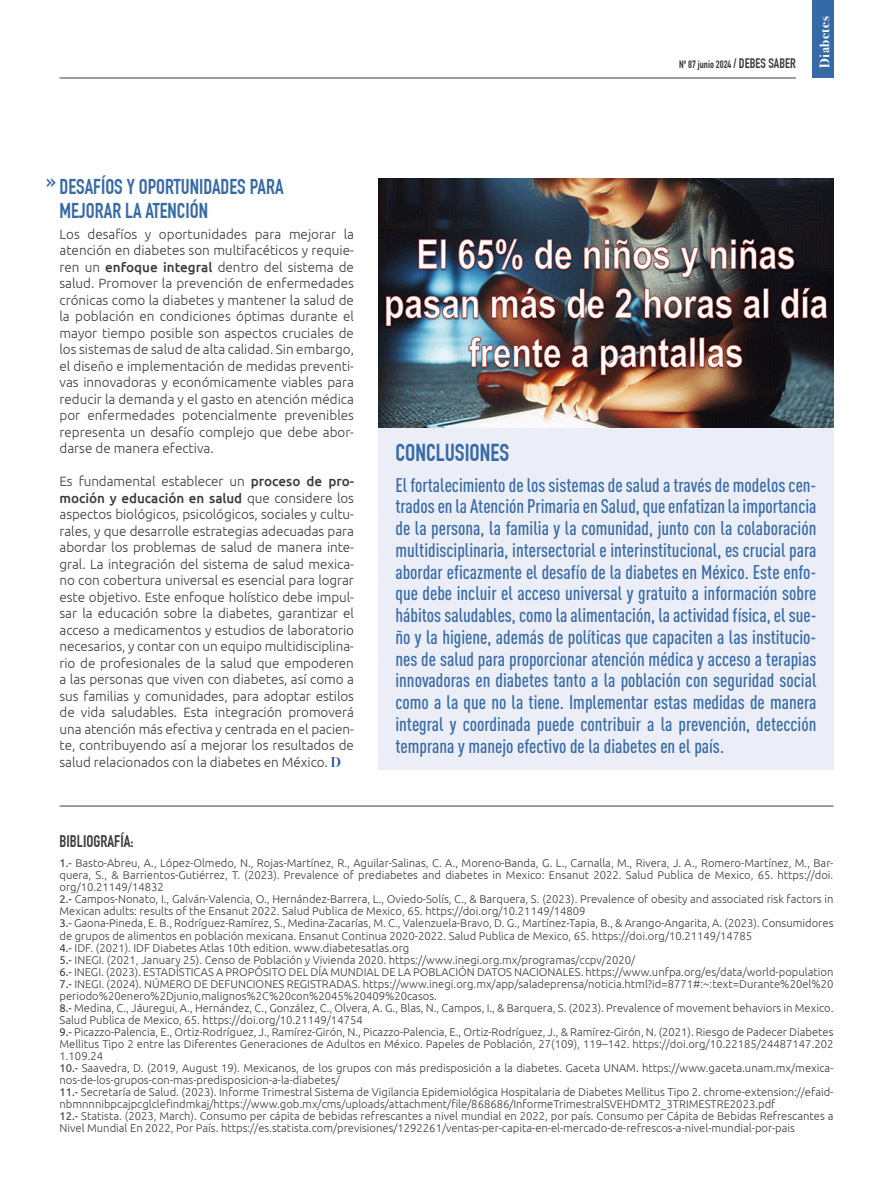
<style>
.page{position:relative;width:893px;height:1191px;background:#fff}
.page>*{position:absolute;margin:0;border:0;box-sizing:border-box;transform-origin:0 0}
.t1{font:24px "DIN Engschrift Std";color:#366aa7}
.t2{font:22.5px "DIN Engschrift Std";color:#366aa7}
.t3{font:21px/24px "DIN Engschrift Std";color:#366aa7}
.t4{font:500 condensed 19.5px/21.8px "DIN Pro";color:#366aa7;text-align:justify}
.t5{font:16.5px "DIN Engschrift Std";color:#3c3c3b}
.t6{font:300 13.5px/16.5px "Ubuntu";color:#3c3c3b;text-align:justify}
.t7{font:700 13.5px "Bodoni Svty Two ITCTT";letter-spacing:.04em;color:#fff}
.t8{font:300 11.25px/12px "Ubuntu";color:#3c3c3b}
.t9{font:10.5px "DIN Engschrift Std";color:#3c3c3b}
.s1{font-size:13.5px}
.s2{font-weight:500}
.s3{font-weight:400}
</style>
<div class="page">
<hr style="left:60px;top:78px;width:736px;height:1px;background:#3c3c3b">
<div style="left:812px;top:0;width:21px;height:78px;background:#366aa7"></div>
<hr style="left:60px;top:805px;width:773px;height:1px;background:#3c3c3b">
<div style="left:378px;top:427px;width:455px;height:342px;background:#eceef7"></div>
<svg style="left:331px;top:757px;width:9px;height:10px"></svg>
<img style="left:378px;top:179px;width:455px;height:248px">
<p class="t9" style="left:679px;top:58px;width:118px">Nº 87 junio 2024 <span class="s1">/ DEBES SABER</span></p>
<p class="t7" style="left:813px;top:68px;width:53px;rotate:-90deg">Diabetes</p>
<h3 class="t3" style="left:60px;top:174px;width:226px">DESAFÍOS Y OPORTUNIDADES PARA<br>MEJORAR LA ATENCIÓN</h3>
<p class="t6" style="left:60px;top:225px;width:296px">Los desafíos y oportunidades para mejorar la atención en diabetes son multifacéticos y requie&shy;ren un <span class="s2">enfoque integral</span> dentro del sistema de salud. Promover la prevención de enfermedades crónicas como la diabetes y mantener la salud de la población en condiciones óptimas durante el mayor tiempo posible son aspectos cruciales de los sistemas de salud de alta calidad. Sin embargo, el diseño e implementación de medidas preventi&shy;vas innovadoras y económicamente viables para reducir la demanda y el gasto en atención médica por enfermedades potencialmente prevenibles representa un desafío complejo que debe abor&shy;darse de manera efectiva.</p>
<p class="t6" style="left:60px;top:473px;width:296px">Es fundamental establecer un <span class="s2">proceso de pro&shy;moción y educación en salud</span> que considere los aspectos biológicos, psicológicos, sociales y cultu&shy;rales, y que desarrolle estrategias adecuadas para abordar los problemas de salud de manera inte&shy;gral. La integración del sistema de salud mexica&shy;no con cobertura universal es esencial para lograr este objetivo. Este enfoque holístico debe impul&shy;sar la educación sobre la diabetes, garantizar el acceso a medicamentos y estudios de laboratorio necesarios, y contar con un equipo multidisciplina&shy;rio de profesionales de la salud que empoderen a las personas que viven con diabetes, así como a sus familias y comunidades, para adoptar estilos de vida saludables. Esta integración promoverá una atención más efectiva y centrada en el pacien&shy;te, contribuyendo así a mejorar los resultados de salud relacionados con la diabetes en México.</p>
<h2 class="t2" style="left:46px;top:168px;width:11px">»</h2>
<h1 class="t1" style="left:395px;top:439px;width:115px">CONCLUSIONES</h1>
<p class="t4" style="left:395px;top:472px;width:423px">El fortalecimiento de los sistemas de salud a través de modelos cen&shy;trados en la Atención Primaria en Salud, que enfatizan la importancia de la persona, la familia y la comunidad, junto con la colaboración multidisciplinaria, intersectorial e interinstitucional, es crucial para abordar eficazmente el desafío de la diabetes en México. Este enfo&shy;que debe incluir el acceso universal y gratuito a información sobre hábitos saludables, como la alimentación, la actividad física, el sue&shy;ño y la higiene, además de políticas que capaciten a las institucio&shy;nes de salud para proporcionar atención médica y acceso a terapias innovadoras en diabetes tanto a la población con seguridad social como a la que no la tiene. Implementar estas medidas de manera integral y coordinada puede contribuir a la prevención, detección temprana y manejo efectivo de la diabetes en el país.</p>
<h3 class="t5" style="left:60px;top:831px;width:75px">BIBLIOGRAFÍA:</h3>
<p class="t8" style="left:60px;top:857px;width:775px"><span class="s3">1.-</span> Basto-Abreu, A., López-Olmedo, N., Rojas-Martínez, R., Aguilar-Salinas, C. A., Moreno-Banda, G. L., Carnalla, M., Rivera, J. A., Romero-Martínez, M., Bar&shy;quera, S., &amp; Barrientos-Gutiérrez, T. (2023). Prevalence of prediabetes and diabetes in Mexico: Ensanut 2022. Salud Publica de Mexico, 65. https://doi. org/10.21149/14832<br><span class="s3">2.-</span> Campos-Nonato, I., Galván-Valencia, O., Hernández-Barrera, L., Oviedo-Solís, C., &amp; Barquera, S. (2023). Prevalence of obesity and associated risk factors in Mexican adults: results of the Ensanut 2022. Salud Publica de Mexico, 65. https://doi.org/10.21149/14809<br><span class="s3">3.-</span> Gaona-Pineda, E. B., Rodríguez-Ramírez, S., Medina-Zacarías, M. C., Valenzuela-Bravo, D. G., Martínez-Tapia, B., &amp; Arango-Angarita, A. (2023). Consumidores de grupos de alimentos en población mexicana. Ensanut Continua 2020-2022. Salud Publica de Mexico, 65. https://doi.org/10.21149/14785<br><span class="s3">4.-</span> IDF. (2021). IDF Diabetes Atlas 10th edition. www.diabetesatlas.org<br><span class="s3">5.-</span> INEGI. (2021, January 25). Censo de Población y Vivienda 2020. https://www.inegi.org.mx/programas/ccpv/2020/<br><span class="s3">6.-</span> INEGI. (2023). ESTADÍSTICAS A PROPÓSITO DEL DÍA MUNDIAL DE LA POBLACIÓN DATOS NACIONALES. https://www.unfpa.org/es/data/world-population <span class="s3">7.-</span> INEGI. (2024). NÚMERO DE DEFUNCIONES REGISTRADAS. https://www.inegi.org.mx/app/saladeprensa/noticia.html?id=8771#:~:text=Durante%20el%20 periodo%20enero%2Djunio,malignos%2C%20con%2045%20409%20casos.<br><span class="s3">8.-</span> Medina, C., Jáuregui, A., Hernández, C., González, C., Olvera, A. G., Blas, N., Campos, I., &amp; Barquera, S. (2023). Prevalence of movement behaviors in Mexico.<br>Salud Publica de Mexico, 65. https://doi.org/10.21149/14754<br><span class="s3">9.-</span> Picazzo-Palencia, E., Ortiz-Rodríguez, J., Ramírez-Girón, N., Picazzo-Palencia, E., Ortiz-Rodríguez, J., &amp; Ramírez-Girón, N. (2021). Riesgo de Padecer Diabetes Mellitus Tipo 2 entre las Diferentes Generaciones de Adultos en México. Papeles de Población, 27(109), 119–142. https://doi.org/10.22185/24487147.202<br>1.109.24<br><span class="s3">10.-</span> Saavedra, D. (2019, August 19). Mexicanos, de los grupos con más predisposición a la diabetes. Gaceta UNAM. https://www.gaceta.unam.mx/mexica&shy;nos-de-los-grupos-con-mas-predisposicion-a-la-diabetes/<br><span class="s3">11.-</span> Secretaría de Salud. (2023). Informe Trimestral Sistema de Vigilancia Epidemiológica Hospitalaria de Diabetes Mellitus Tipo 2. chrome-extension://efaid&shy;nbmnnnibpcajpcglclefindmkaj/https://www.gob.mx/cms/uploads/attachment/file/868686/InformeTrimestralSVEHDMT2_3TRIMESTRE2023.pdf<br><span class="s3">12.-</span> Statista. (2023, March). Consumo per cápita de bebidas refrescantes a nivel mundial en 2022, por país. Consumo per Cápita de Bebidas Refrescantes a Nivel Mundial En 2022, Por País. https://es.statista.com/previsiones/1292261/ventas-per-capita-en-el-mercado-de-refrescos-a-nivel-mundial-por-pais</p>
</div>
